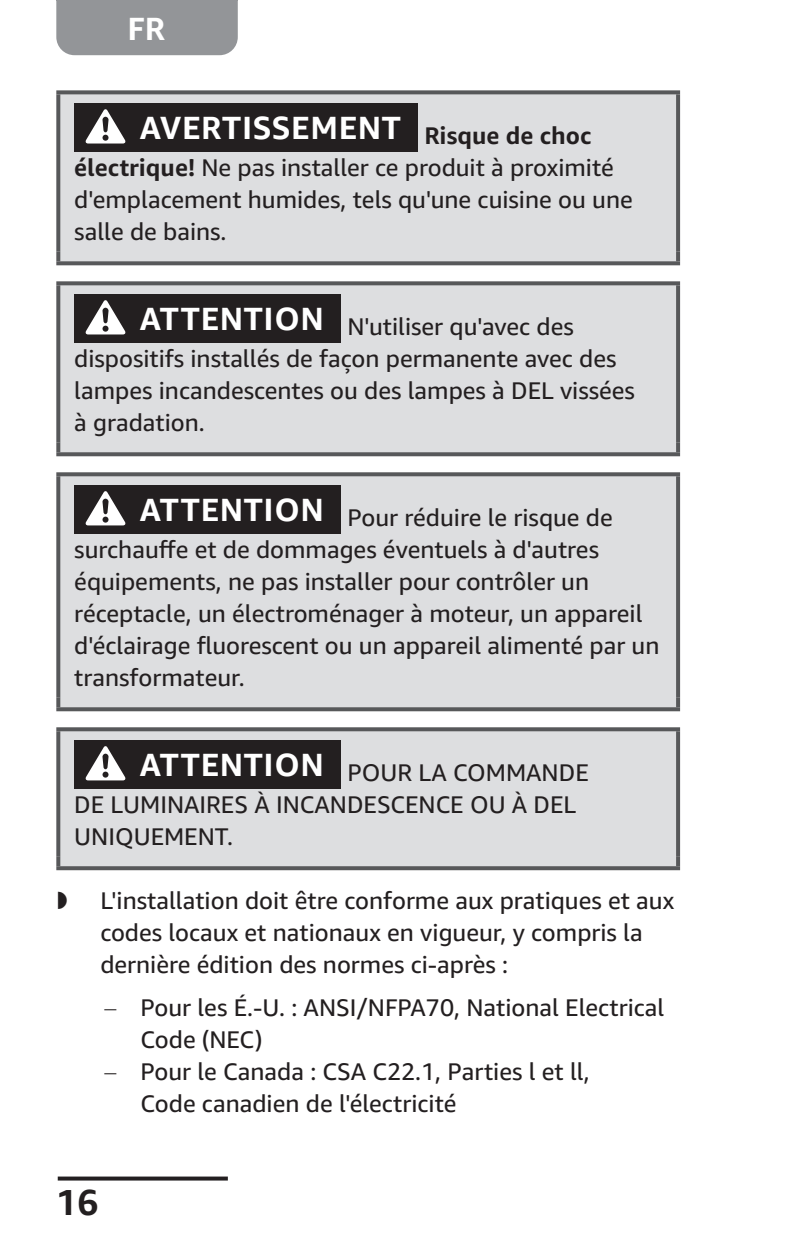
<style>
.page{position:relative;width:795px;height:1250px;background:#fff}
.page>*{position:absolute;margin:0;border:0;box-sizing:border-box;transform-origin:0 0}
.t1{font:700 36px "Amazon Ember";color:#231f20}
.t2{font:700 32px "Amazon Ember";letter-spacing:.02em;color:#fff}
.t3{font:24px/32px "Amazon Ember";color:#231f20}
.s1{font-weight:700}
.s2{font-family:"Helvetica";font-weight:300}
</style>
<div class="page">
<div style="left:56px;top:1px;width:182px;height:54px;background:#939598"></div>
<hr style="left:56px;top:0;width:182px;height:1px;background:#939598">
<svg style="left:58px;top:1176px;width:170px;height:4px"></svg>
<div style="left:60px;top:94px;width:616px;height:167px;background:#dddee0"></div>
<svg style="left:676px;top:94px;width:4px;height:157px"></svg>
<svg style="left:56px;top:251px;width:4px;height:10px"></svg>
<svg style="left:676px;top:251px;width:4px;height:10px"></svg>
<svg style="left:56px;top:261px;width:624px;height:4px;background:#616264"></svg>
<svg style="left:56px;top:90px;width:624px;height:4px;background:#666769"></svg>
<svg style="left:56px;top:94px;width:4px;height:157px"></svg>
<div style="left:74px;top:104px;width:344px;height:48px;background:#231f20"></div>
<svg style="left:86px;top:109px;width:39px;height:34px"></svg>
<div style="left:60px;top:285px;width:616px;height:167px;background:#dddee0"></div>
<svg style="left:676px;top:285px;width:4px;height:157px"></svg>
<svg style="left:56px;top:442px;width:4px;height:10px"></svg>
<svg style="left:676px;top:442px;width:4px;height:10px"></svg>
<svg style="left:56px;top:452px;width:624px;height:4px;background:#606163"></svg>
<svg style="left:56px;top:281px;width:624px;height:4px;background:#656567"></svg>
<svg style="left:56px;top:285px;width:4px;height:157px"></svg>
<div style="left:74px;top:295px;width:267px;height:48px;background:#231f20"></div>
<svg style="left:86px;top:300px;width:39px;height:34px"></svg>
<div style="left:60px;top:476px;width:616px;height:231px;background:#dddee0"></div>
<svg style="left:676px;top:476px;width:4px;height:221px"></svg>
<svg style="left:56px;top:697px;width:4px;height:10px"></svg>
<svg style="left:676px;top:697px;width:4px;height:10px"></svg>
<svg style="left:56px;top:707px;width:624px;height:4px;background:#606163"></svg>
<svg style="left:56px;top:472px;width:624px;height:4px;background:#636466"></svg>
<svg style="left:56px;top:476px;width:4px;height:221px"></svg>
<div style="left:74px;top:485px;width:267px;height:49px;background:#231f20"></div>
<svg style="left:86px;top:491px;width:39px;height:34px"></svg>
<div style="left:60px;top:731px;width:616px;height:135px;background:#dddee0"></div>
<svg style="left:676px;top:731px;width:4px;height:125px"></svg>
<svg style="left:56px;top:856px;width:4px;height:10px"></svg>
<svg style="left:676px;top:856px;width:4px;height:10px"></svg>
<svg style="left:56px;top:866px;width:624px;height:4px;background:#5e5f61"></svg>
<svg style="left:56px;top:727px;width:624px;height:4px;background:#636465"></svg>
<svg style="left:56px;top:731px;width:4px;height:125px"></svg>
<div style="left:74px;top:740px;width:267px;height:48px;background:#231f20"></div>
<svg style="left:86px;top:746px;width:39px;height:34px"></svg>
<h2 class="t2" style="left:127px;top:8px;width:39px">FR</h2>
<h2 class="t2" style="left:140px;top:108px;width:453px">AVERTISSEMENT <sub>Risque</sub> <sub>de</sub> <sub>choc</sub></h2>
<p class="t3" style="left:74px;top:152px;width:560px"><span class="s1">électrique!</span> Ne pas installer ce produit à proximité d'emplacement humides, tels qu'une cuisine ou une salle de bains.</p>
<p class="t3" style="left:74px;top:310px;width:562px;text-indent:66px"><sup>ATTENTION</sup> N'utiliser qu'avec des dispositifs installés de façon permanente avec des lampes incandescentes ou des lampes à DEL vissées à gradation.</p>
<p class="t3" style="left:74px;top:501px;width:587px;text-indent:66px"><sup>ATTENTION</sup> Pour réduire le risque de surchauffe et de dommages éventuels à d'autres équipements, ne pas installer pour contrôler un réceptacle, un électroménager à moteur, un appareil d'éclairage fluorescent ou un appareil alimenté par un transformateur.</p>
<p class="t3" style="left:74px;top:756px;width:516px;text-indent:66px"><sup>ATTENTION</sup> POUR LA COMMANDE<br>DE LUMINAIRES À INCANDESCENCE OU À DEL<br>UNIQUEMENT.</p>
<p class="t3" style="left:100px;top:884px;width:575px">L'installation doit être conforme aux pratiques et aux codes locaux et nationaux en vigueur, y compris la dernière édition des normes ci-après :</p>
<p class="t3" style="left:140px;top:991px;width:525px;text-indent:-36px"><span class="s2">–</span> Pour les É.-U. : ANSI/NFPA70, National Electrical<br>Code (NEC)</p>
<p class="t3" style="left:140px;top:1055px;width:451px;text-indent:-36px"><span class="s2">–</span> Pour le Canada : CSA C22.1, Parties l et ll,<br>Code canadien de l'électricité</p>
<h1 class="t1" style="left:56px;top:1179px;width:44px">16</h1>
</div>
